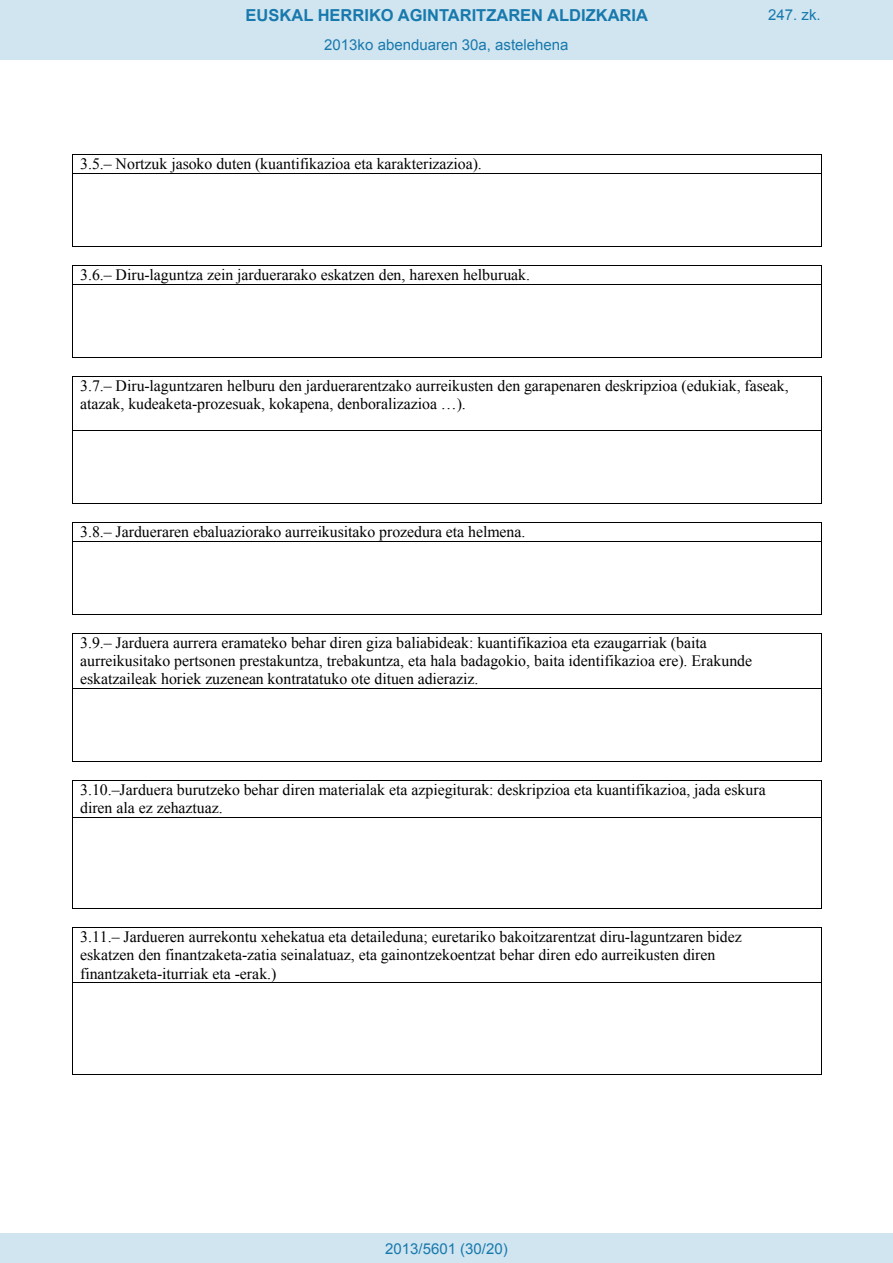
<style>
.page{position:relative;width:893px;height:1263px;background:#fff}
.page>*{position:absolute;margin:0;border:0;box-sizing:border-box;transform-origin:0 0}
.t1{font:700 16.5px "Arial";color:#1879ad}
.t2{font:15.9px/18.1px "Times New Roman";color:#000}
.Paginacion_Centro{font:15px "Arial";color:#1879ad}
</style>
<div class="page">
<hr style="left:72px;top:154px;width:749px;height:1px;background:#000">
<svg style="left:72px;top:155px;width:1px;height:18px"></svg>
<hr style="left:72px;top:173px;width:749px;height:1px;background:#000">
<svg style="left:821px;top:154px;width:1px;height:20px"></svg>
<hr style="left:72px;top:174px;width:1px;height:72px;background:#000">
<hr style="left:72px;top:246px;width:749px;height:1px;background:#000">
<hr style="left:821px;top:174px;width:1px;height:72px;background:#000">
<hr style="left:72px;top:265px;width:749px;height:1px;background:#000">
<svg style="left:72px;top:266px;width:1px;height:18px"></svg>
<hr style="left:72px;top:284px;width:749px;height:1px;background:#000">
<svg style="left:821px;top:265px;width:1px;height:20px"></svg>
<hr style="left:72px;top:285px;width:1px;height:72px;background:#000">
<hr style="left:72px;top:357px;width:749px;height:1px;background:#000">
<hr style="left:821px;top:285px;width:1px;height:72px;background:#000">
<hr style="left:72px;top:376px;width:749px;height:1px;background:#000">
<hr style="left:72px;top:377px;width:1px;height:53px;background:#000">
<hr style="left:821px;top:377px;width:1px;height:53px;background:#000">
<hr style="left:72px;top:430px;width:749px;height:1px;background:#000">
<hr style="left:72px;top:431px;width:1px;height:72px;background:#000">
<hr style="left:72px;top:503px;width:749px;height:1px;background:#000">
<hr style="left:821px;top:431px;width:1px;height:72px;background:#000">
<hr style="left:72px;top:522px;width:749px;height:1px;background:#000">
<svg style="left:72px;top:523px;width:1px;height:18px"></svg>
<hr style="left:72px;top:541px;width:749px;height:1px;background:#000">
<svg style="left:821px;top:522px;width:1px;height:20px"></svg>
<hr style="left:72px;top:542px;width:1px;height:72px;background:#000">
<hr style="left:72px;top:614px;width:749px;height:1px;background:#000">
<hr style="left:821px;top:542px;width:1px;height:72px;background:#000">
<hr style="left:72px;top:633px;width:749px;height:1px;background:#000">
<hr style="left:72px;top:634px;width:1px;height:54px;background:#000">
<hr style="left:821px;top:634px;width:1px;height:54px;background:#000">
<hr style="left:72px;top:688px;width:749px;height:1px;background:#000">
<hr style="left:72px;top:689px;width:1px;height:72px;background:#000">
<hr style="left:72px;top:761px;width:749px;height:1px;background:#000">
<hr style="left:821px;top:689px;width:1px;height:72px;background:#000">
<hr style="left:72px;top:780px;width:749px;height:1px;background:#000">
<hr style="left:72px;top:781px;width:1px;height:36px;background:#000">
<hr style="left:821px;top:781px;width:1px;height:36px;background:#000">
<hr style="left:72px;top:817px;width:749px;height:1px;background:#000">
<hr style="left:72px;top:818px;width:1px;height:91px;background:#000">
<hr style="left:72px;top:909px;width:749px;height:1px;background:#000">
<hr style="left:821px;top:818px;width:1px;height:91px;background:#000">
<hr style="left:72px;top:927px;width:749px;height:1px;background:#000">
<hr style="left:72px;top:928px;width:1px;height:54px;background:#000">
<hr style="left:821px;top:928px;width:1px;height:54px;background:#000">
<hr style="left:72px;top:982px;width:749px;height:1px;background:#000">
<hr style="left:72px;top:983px;width:1px;height:91px;background:#000">
<hr style="left:72px;top:1074px;width:749px;height:1px;background:#000">
<hr style="left:821px;top:983px;width:1px;height:91px;background:#000">
<div style="left:0;top:0;width:893px;height:60px;background:#d0e5f0"></div>
<div style="left:0;top:1233px;width:893px;height:30px;background:#d0e5f0"></div>
<p class="t1" style="left:246px;top:4px;width:404px">EUSKAL HERRIKO AGINTARITZAREN ALDIZKARIA</p>
<p class="Paginacion_Centro" style="left:768px;top:5px;width:54px">247. zk.</p>
<p class="Paginacion_Centro" style="left:324px;top:35px;width:246px">2013ko abenduaren 30a, astelehena</p>
<p class="t2" style="left:80px;top:155px;width:403px">3.5.– Nortzuk jasoko duten (kuantifikazioa eta karakterizazioa).</p>
<p class="t2" style="left:80px;top:265px;width:451px">3.6.– Diru-laguntza zein jarduerarako eskatzen den, harexen helburuak.</p>
<p class="t2" style="left:80px;top:376px;width:710px">3.7.– Diru-laguntzaren helburu den jarduerarentzako aurreikusten den garapenaren deskripzioa (edukiak, faseak, atazak, kudeaketa-prozesuak, kokapena, denboralizazioa …).</p>
<p class="t2" style="left:80px;top:523px;width:447px">3.8.– Jardueraren ebaluaziorako aurreikusitako prozedura eta helmena.</p>
<p class="t2" style="left:80px;top:633px;width:673px">3.9.– Jarduera aurrera eramateko behar diren giza baliabideak: kuantifikazioa eta ezaugarriak (baita aurreikusitako pertsonen prestakuntza, trebakuntza, eta hala badagokio, baita identifikazioa ere). Erakunde eskatzaileak horiek zuzenean kontratatuko ote dituen adieraziz.</p>
<p class="t2" style="left:80px;top:780px;width:687px">3.10.–Jarduera burutzeko behar diren materialak eta azpiegiturak: deskripzioa eta kuantifikazioa, jada eskura diren ala ez zehaztuaz.</p>
<p class="t2" style="left:80px;top:928px;width:663px">3.11.– Jardueren aurrekontu xehekatua eta detaileduna; euretariko bakoitzarentzat diru-laguntzaren bidez eskatzen den finantzaketa-zatia seinalatuaz, eta gainontzekoentzat behar diren edo aurreikusten diren finantzaketa-iturriak eta -erak.)</p>
<p class="Paginacion_Centro" style="left:385px;top:1238px;width:124px">2013/5601 (30/20)</p>
</div>
